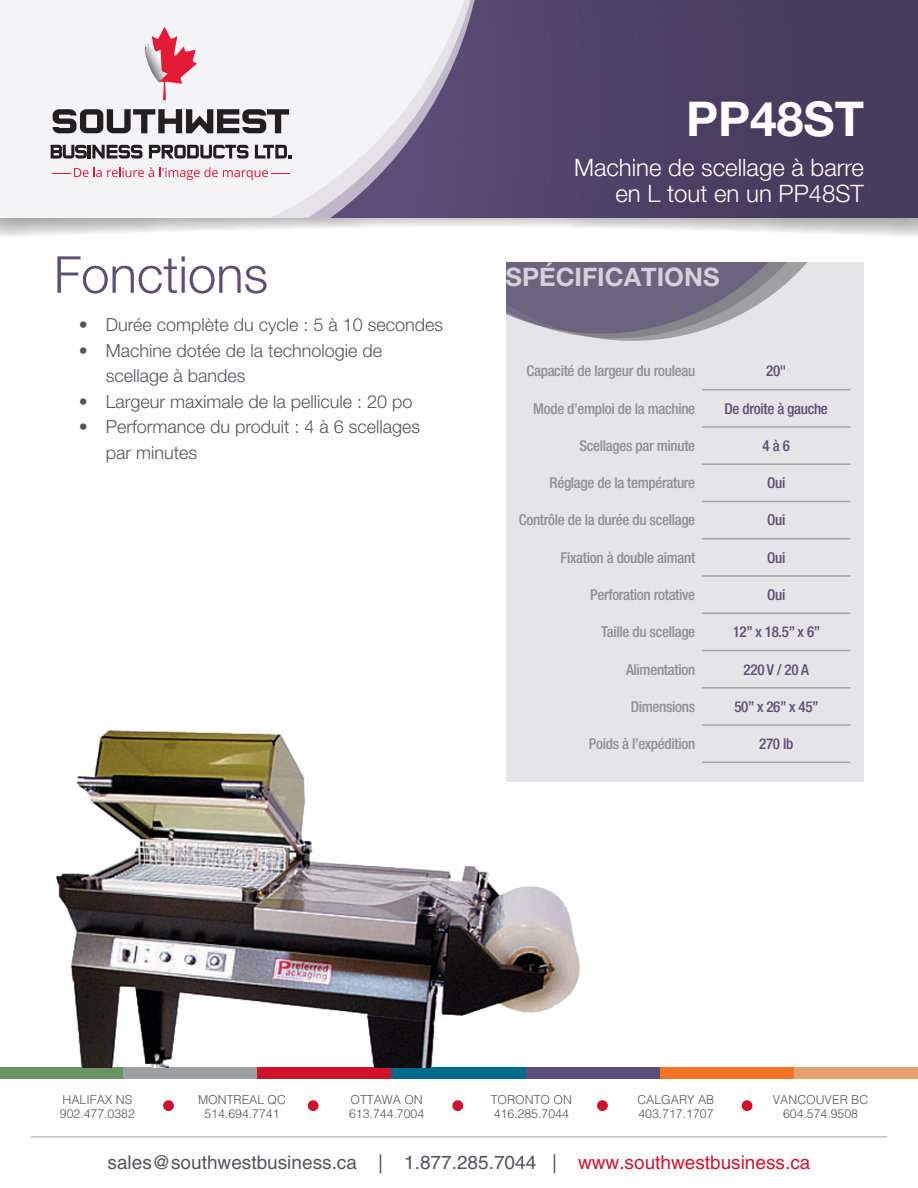
<style>
.page{position:relative;width:918px;height:1188px;background:#fff}
.page>*{position:absolute;margin:0;border:0;box-sizing:border-box;transform-origin:0 0}
.t1{font:300 51px "Helvetica Neue LT Pro";color:#5d4d78}
.t2{font:700 48px "Helvetica Neue LT Pro";color:#fff}
.t3{font:700 25.5px "Helvetica Neue LT Pro";color:#d4d1d8}
.t4{font:300 24px "Helvetica Neue LT Pro";color:#fff}
.t5{font:19.05px "Helvetica";color:#52555b}
.t6{font:300 18px/25.5px "Helvetica Neue LT Pro";color:#52555b}
.t7{font:500 condensed 15px "Helvetica Neue LT Pro";letter-spacing:-.02em;color:#8e8f92}
.t8{font:500 condensed 15px "Helvetica Neue LT Pro";letter-spacing:-.02em;color:#5d4d78}
.t9{font:300 12.3px/14.7px "Helvetica";color:#52555b}
.s1{color:#d1122c}
</style>
<div class="page">
<div style="left:0;top:1067px;width:123px;height:12px;background:#689462"></div>
<div style="left:123px;top:1067px;width:134px;height:12px;background:#9ea1a3"></div>
<div style="left:257px;top:1067px;width:135px;height:12px;background:#d1122c"></div>
<div style="left:392px;top:1067px;width:134px;height:12px;background:#006a8f"></div>
<div style="left:526px;top:1067px;width:134px;height:12px;background:#5d4d78"></div>
<div style="left:660px;top:1067px;width:134px;height:12px;background:#f37524"></div>
<div style="left:794px;top:1067px;width:124px;height:12px;background:#e4a26e"></div>
<div style="left:742px;top:1100px;width:10px;height:11px;background:#d1122c;border-radius:50%"></div>
<div style="left:597px;top:1100px;width:11px;height:11px;background:#d1122c;border-radius:50%"></div>
<div style="left:452px;top:1100px;width:11px;height:11px;background:#d1122c;border-radius:50%"></div>
<div style="left:308px;top:1100px;width:11px;height:11px;background:#d1122c;border-radius:50%"></div>
<div style="left:163px;top:1100px;width:11px;height:11px;background:#d1122c;border-radius:50%"></div>
<hr style="left:31px;top:1137px;width:856px;height:1px;background:#9ea1a3">
<svg style="left:0;top:217px;width:918px;height:20px"></svg>
<div style="left:0;top:0;width:918px;height:217px;background:linear-gradient(to bottom,#4c3f64,#4c3f64)"></div>
<svg style="left:0;top:0;width:484px;height:217px;fill:#f4f3f6"></svg>
<div style="left:506px;top:262px;width:358px;height:520px;background:#e5e4e6"></div>
<svg style="left:506px;top:262px;width:302px;height:79px"></svg>
<img style="left:55px;top:730px;width:525px;height:337px">
<svg style="left:145px;top:27px;width:52px;height:73px"></svg>
<svg style="left:51px;top:145px;width:92px;height:14px"></svg>
<svg style="left:149px;top:145px;width:100px;height:14px"></svg>
<svg style="left:255px;top:145px;width:36px;height:13px"></svg>
<svg style="left:53px;top:109px;width:236px;height:24px"></svg>
<svg style="left:52px;top:167px;width:238px;height:13px"></svg>
<hr style="left:702px;top:389px;width:148px;height:1px;background:#a2a3a5">
<hr style="left:702px;top:426px;width:148px;height:2px;background:#a2a3a5">
<hr style="left:702px;top:463px;width:148px;height:2px;background:#a2a3a5">
<hr style="left:702px;top:501px;width:148px;height:1px;background:#a2a3a5">
<hr style="left:702px;top:538px;width:148px;height:1px;background:#a2a3a5">
<hr style="left:702px;top:575px;width:148px;height:2px;background:#a2a3a5">
<hr style="left:702px;top:613px;width:148px;height:1px;background:#a2a3a5">
<hr style="left:702px;top:650px;width:148px;height:1px;background:#a2a3a5">
<hr style="left:702px;top:687px;width:148px;height:2px;background:#a2a3a5">
<hr style="left:702px;top:724px;width:148px;height:2px;background:#a2a3a5">
<hr style="left:702px;top:762px;width:148px;height:1px;background:#a2a3a5">
<p class="t2" style="left:686px;top:89px;width:179px">PP48ST</p>
<p class="t4" style="left:574px;top:153px;width:291px">Machine de scellage à barre</p>
<p class="t4" style="left:615px;top:179px;width:250px">en L tout en un PP48ST</p>
<p class="t1" style="left:54px;top:243px;width:216px">Fonctions</p>
<p class="t3" style="left:506px;top:261px;width:215px">SPÉCIFICATIONS</p>
<p class="t6" style="left:79px;top:312px;width:366px">• Durée complète du cycle : 5 à 10 secondes</p>
<p class="t6" style="left:106px;top:337px;width:278px;text-indent:-27px">• Machine dotée de la technologie de scellage à bandes</p>
<p class="t6" style="left:79px;top:388px;width:335px">• Largeur maximale de la pellicule : 20 po</p>
<p class="t6" style="left:106px;top:414px;width:316px;text-indent:-27px">• Performance du produit : 4 à 6 scellages par minutes</p>
<p class="t7" style="left:527px;top:362px;width:170px">Capacité de largeur du rouleau</p>
<p class="t8" style="left:766px;top:362px;width:22px">20"</p>
<p class="t7" style="left:533px;top:399px;width:163px">Mode d’emploi de la machine</p>
<p class="t8" style="left:725px;top:399px;width:105px">De droite à gauche</p>
<p class="t7" style="left:579px;top:437px;width:117px">Scellages par minute</p>
<p class="t8" style="left:763px;top:437px;width:29px">4 à 6</p>
<p class="t7" style="left:550px;top:474px;width:147px">Réglage de la température</p>
<p class="t8" style="left:767px;top:474px;width:20px">Oui</p>
<p class="t7" style="left:519px;top:511px;width:178px">Contrôle de la durée du scellage</p>
<p class="t8" style="left:767px;top:511px;width:20px">Oui</p>
<p class="t7" style="left:561px;top:548px;width:136px">Fixation à double aimant</p>
<p class="t8" style="left:767px;top:548px;width:20px">Oui</p>
<p class="t7" style="left:590px;top:586px;width:107px">Perforation rotative</p>
<p class="t8" style="left:767px;top:586px;width:20px">Oui</p>
<p class="t7" style="left:601px;top:623px;width:96px">Taille du scellage</p>
<p class="t8" style="left:733px;top:623px;width:89px">12” x 18.5” x 6”</p>
<p class="t7" style="left:626px;top:660px;width:71px">Alimentation</p>
<p class="t8" style="left:744px;top:660px;width:67px">220 V / 20 A</p>
<p class="t7" style="left:631px;top:697px;width:66px">Dimensions</p>
<p class="t8" style="left:734px;top:697px;width:86px">50” x 26” x 45”</p>
<p class="t7" style="left:589px;top:735px;width:108px">Poids à l’expédition</p>
<p class="t8" style="left:759px;top:735px;width:36px">270 lb</p>
<p class="t9" style="left:60px;top:1092px;width:77px">HALIFAX NS<br>902.477.0382</p>
<p class="t9" style="left:198px;top:1092px;width:90px;text-align:center">MONTREAL QC<br>514.694.7741</p>
<p class="t9" style="left:349px;top:1092px;width:77px">OTTAWA ON<br>613.744.7004</p>
<p class="t9" style="left:491px;top:1092px;width:83px">TORONTO ON<br>416.285.7044</p>
<p class="t9" style="left:637px;top:1092px;width:79px">CALGARY AB<br>403.717.1707</p>
<p class="t9" style="left:773px;top:1092px;width:97px;text-align:center">VANCOUVER BC<br>604.574.9508</p>
<p class="t5" style="left:108px;top:1151px;width:704px">sales@southwestbusiness.ca | 1.877.285.7044 | <span class="s1">www.southwestbusiness.ca</span></p>
</div>
